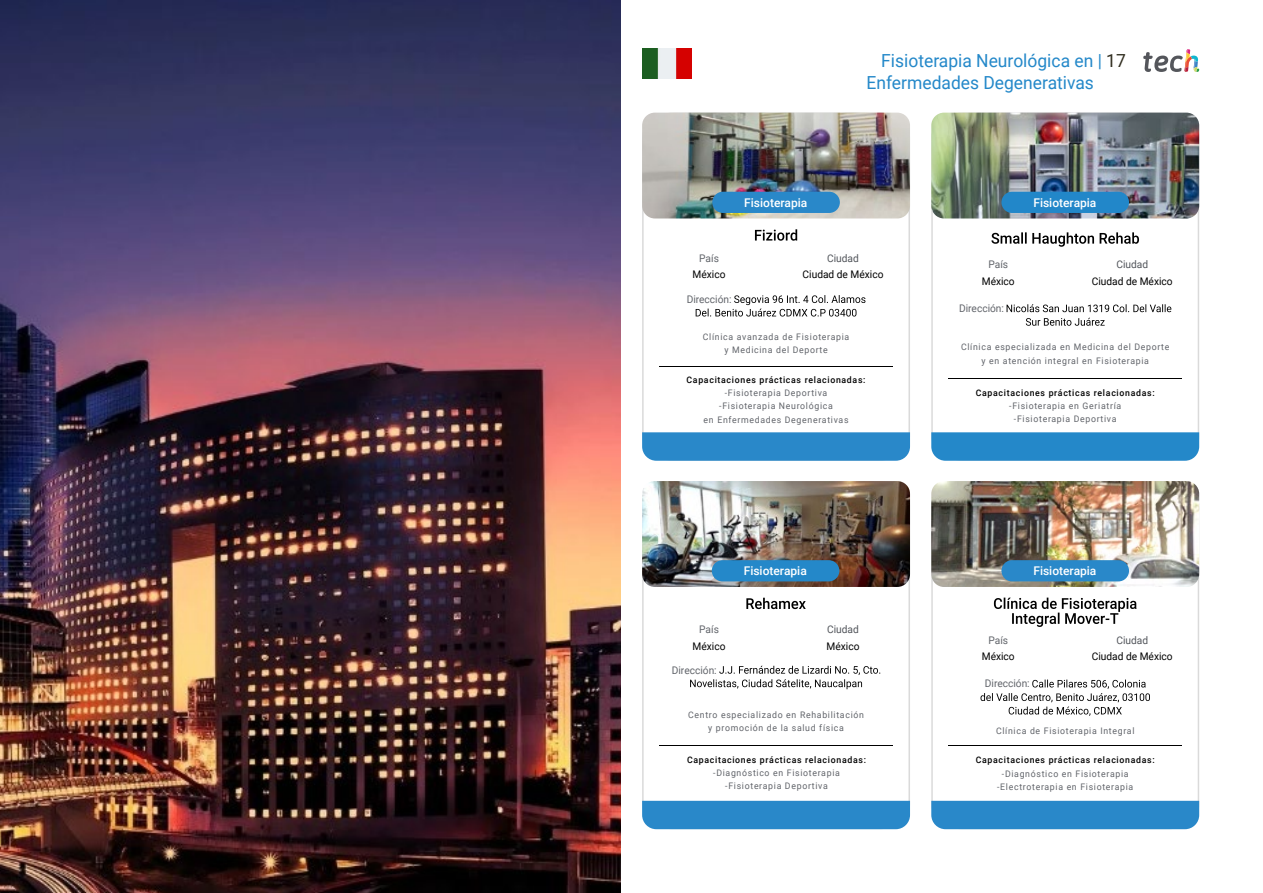
<style>
.page{position:relative;width:1263px;height:893px;background:#fff}
.page>*{position:absolute;margin:0;border:0;box-sizing:border-box;transform-origin:0 0}
.t1{font:18px/22.5px "Roboto";color:#2488c9}
.t2{font:500 12px "Roboto";color:#fff}
.t3{font:10.5px "Roboto";color:#000}
.t4{font:10.5px "Roboto";color:#61646a}
.t5{font:10.5px "Roboto";color:#52555b}
.t6{font:9px/13.2px "Roboto";letter-spacing:.08em;color:#61646a;text-align:center}
.t7{font:500 9px "Roboto";letter-spacing:.08em;color:#000}
.s1{color:#312e20}
</style>
<div class="page">
<img style="left:0;top:0;width:621px;height:893px">
<svg style="left:1143px;top:49px;width:56px;height:23px"></svg>
<img style="left:642px;top:49px;width:49px;height:30px">
<svg style="left:642px;top:112px;width:269px;height:325px"></svg>
<img style="left:642px;top:113px;width:268px;height:105px">
<div style="left:712px;top:192px;width:128px;height:21px;background:#2988c9;border-radius:11px"></div>
<svg style="left:642px;top:432px;width:268px;height:29px;background:#2f8bca"></svg>
<hr style="left:659px;top:366px;width:234px;height:1px;background:#000">
<svg style="left:755px;top:229px;width:42px;height:12px"></svg>
<svg style="left:696px;top:295px;width:169px;height:22px"></svg>
<svg style="left:931px;top:112px;width:269px;height:337px"></svg>
<img style="left:931px;top:113px;width:268px;height:105px">
<div style="left:1001px;top:192px;width:128px;height:21px;background:#2287c9;border-radius:11px"></div>
<svg style="left:931px;top:432px;width:268px;height:29px;background:#2a8bca"></svg>
<hr style="left:948px;top:378px;width:234px;height:1px;background:#000">
<svg style="left:991px;top:232px;width:148px;height:15px"></svg>
<svg style="left:1006px;top:304px;width:165px;height:8px"></svg>
<svg style="left:1026px;top:318px;width:79px;height:8px"></svg>
<svg style="left:642px;top:505px;width:269px;height:325px"></svg>
<img style="left:642px;top:481px;width:268px;height:106px">
<div style="left:712px;top:560px;width:127px;height:21px;background:#2488c9;border-radius:11px"></div>
<hr style="left:659px;top:745px;width:234px;height:1px;background:#000">
<svg style="left:746px;top:598px;width:60px;height:11px"></svg>
<svg style="left:690px;top:666px;width:190px;height:23px"></svg>
<div style="left:642px;top:801px;width:268px;height:28px;background:#2988c9"></div>
<svg style="left:931px;top:492px;width:269px;height:338px"></svg>
<img style="left:931px;top:481px;width:268px;height:106px">
<div style="left:1001px;top:560px;width:128px;height:21px;background:#2988c9;border-radius:11px"></div>
<div style="left:931px;top:801px;width:268px;height:28px;background:#2988c9"></div>
<hr style="left:948px;top:745px;width:234px;height:1px;background:#000">
<svg style="left:994px;top:598px;width:142px;height:29px"></svg>
<svg style="left:980px;top:680px;width:170px;height:36px"></svg>
<h1 class="t1" style="left:866px;top:48px;width:261px;text-indent:15px">Fisioterapia Neurológica en | <span class="s1">17<br></span>Enfermedades Degenerativas</h1>
<p class="t4" style="left:699px;top:251px;width:21px">País</p>
<p class="t3" style="left:693px;top:267px;width:34px">México</p>
<h2 class="t2" style="left:744px;top:194px;width:65px">Fisioterapia</h2>
<p class="t5" style="left:827px;top:251px;width:33px">Ciudad</p>
<p class="t3" style="left:803px;top:267px;width:82px">Ciudad de México</p>
<h2 class="t2" style="left:1033px;top:194px;width:65px">Fisioterapia</h2>
<p class="t4" style="left:988px;top:257px;width:21px">País</p>
<p class="t3" style="left:982px;top:273px;width:34px">México</p>
<p class="t5" style="left:1116px;top:257px;width:33px">Ciudad</p>
<p class="t3" style="left:1092px;top:273px;width:82px">Ciudad de México</p>
<p class="t4" style="left:687px;top:292px;width:46px">Dirección:</p>
<p class="t6" style="left:703px;top:330px;width:148px">Clínica avanzada de Fisioterapia y Medicina del Deporte</p>
<p class="t7" style="left:686px;top:373px;width:180px">Capacitaciones prácticas relacionadas:</p>
<p class="t6" style="left:704px;top:386px;width:146px">-Fisioterapia Deportiva -Fisioterapia Neurológica<br>en Enfermedades Degenerativas</p>
<p class="t4" style="left:699px;top:622px;width:21px">País</p>
<p class="t3" style="left:693px;top:639px;width:34px">México</p>
<h2 class="t2" style="left:744px;top:563px;width:65px">Fisioterapia</h2>
<p class="t5" style="left:827px;top:622px;width:33px">Ciudad</p>
<p class="t3" style="left:826px;top:639px;width:34px">México</p>
<p class="t4" style="left:672px;top:662px;width:46px">Dirección:</p>
<p class="t6" style="left:688px;top:707px;width:177px">Centro especializado en Rehabilitación y promoción de la salud física</p>
<p class="t7" style="left:687px;top:753px;width:180px">Capacitaciones prácticas relacionadas:</p>
<p class="t6" style="left:713px;top:766px;width:128px">-Diagnóstico en Fisioterapia -Fisioterapia Deportiva</p>
<p class="t4" style="left:959px;top:301px;width:46px">Dirección:</p>
<p class="t6" style="left:961px;top:340px;width:210px">Clínica especializada en Medicina del Deporte y en atención integral en Fisioterapia</p>
<p class="t7" style="left:976px;top:386px;width:180px">Capacitaciones prácticas relacionadas:</p>
<p class="t6" style="left:1009px;top:399px;width:114px">-Fisioterapia en Geriatría -Fisioterapia Deportiva</p>
<h2 class="t2" style="left:1033px;top:563px;width:65px">Fisioterapia</h2>
<p class="t4" style="left:988px;top:633px;width:21px">País</p>
<p class="t3" style="left:982px;top:649px;width:34px">México</p>
<p class="t5" style="left:1116px;top:633px;width:33px">Ciudad</p>
<p class="t3" style="left:1092px;top:649px;width:82px">Ciudad de México</p>
<p class="t4" style="left:985px;top:676px;width:46px">Dirección:</p>
<p class="t6" style="left:996px;top:723px;width:140px">Clínica de Fisioterapia Integral</p>
<p class="t7" style="left:976px;top:754px;width:180px">Capacitaciones prácticas relacionadas:</p>
<p class="t6" style="left:997px;top:767px;width:138px">-Diagnóstico en Fisioterapia -Electroterapia en Fisioterapia</p>
</div>
